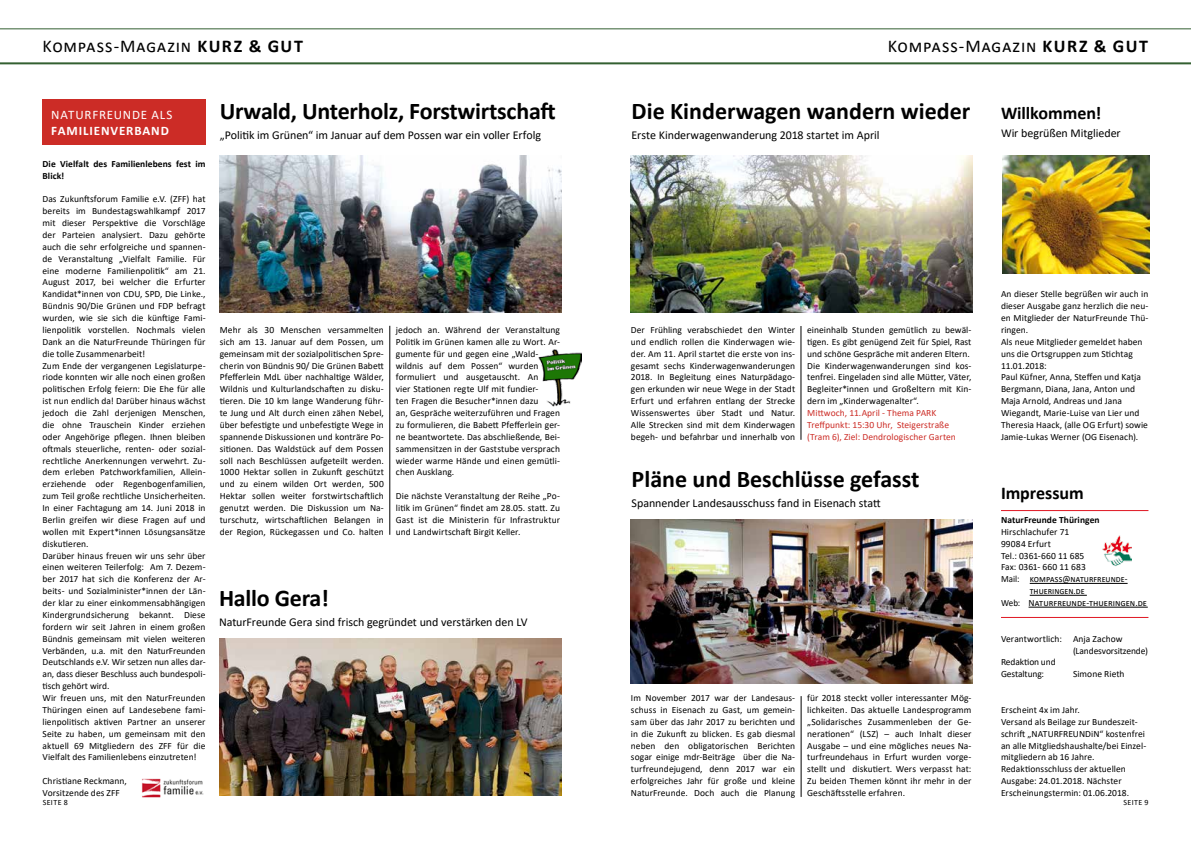
<style>
.page{position:relative;width:1191px;height:842px;background:#fff}
.page>*{position:absolute;margin:0;border:0;box-sizing:border-box;transform-origin:0 0}
.t1{font:700 24px "Calibri";letter-spacing:-.01em;color:#000}
.t2{font:18px "Calibri";letter-spacing:.04em;color:#000}
.t3{font:700 18px "Calibri";letter-spacing:-.005em;color:#000}
.t4{font:13px "Calibri";color:#fff}
.t5{font:700 13px "Calibri";letter-spacing:.065em;color:#fff}
.t6{font:12px "Calibri";letter-spacing:-.01em;color:#000}
.t7{font:9.5px/11.9px "Calibri";letter-spacing:.005em;color:#000}
.t8{font:9.5px/11.9px "Calibri";letter-spacing:.005em;color:#cc2c26}
.t9{font:9.5px "Calibri";letter-spacing:.005em;color:#000;scale:.95 1}
.t10{font:700 9.5px/11.9px "Calibri";letter-spacing:.005em;color:#000}
.t11{font:8px "Calibri";letter-spacing:.05em;color:#000}
.s1{font-weight:700}
</style>
<div class="page">
<img style="left:141px;top:778px;width:63px;height:20px">
<img style="left:1002px;top:156px;width:147px;height:118px">
<img style="left:1102px;top:535px;width:29px;height:31px">
<hr style="left:0;top:28px;width:1191px;height:1px;background:#336031">
<hr style="left:0;top:62px;width:1191px;height:2px;background:#336031">
<hr style="left:1001px;top:510px;width:147px;height:1px;background:#df1622">
<hr style="left:1029px;top:583px;width:98px;height:1px;background:#000">
<hr style="left:1029px;top:595px;width:57px;height:1px;background:#000">
<hr style="left:1028px;top:607px;width:119px;height:1px;background:#000">
<hr style="left:1001px;top:617px;width:147px;height:1px;background:#df1622">
<img style="left:538px;top:349px;width:43px;height:58px">
<img style="left:220px;top:156px;width:341px;height:157px">
<img style="left:631px;top:156px;width:341px;height:157px">
<img style="left:220px;top:639px;width:341px;height:157px">
<hr style="left:801px;top:696px;width:1px;height:101px;background:#000">
<img style="left:631px;top:519px;width:341px;height:164px">
<div style="left:43px;top:99px;width:163px;height:46px;background:#cc2c26"></div>
<hr style="left:801px;top:326px;width:1px;height:114px;background:#000">
<hr style="left:389px;top:326px;width:1px;height:209px;background:#000">
<h2 class="t2" style="left:43px;top:33px;width:262px">Kompass-Magazin <span class="s1">Kurz &amp; GUT</span></h2>
<h2 class="t2" style="left:887px;top:33px;width:259px">Kompass-Magazin <span class="s1">Kurz &amp; Gut</span></h2>
<h3 class="t4" style="left:51px;top:106px;width:18px">Natur</h3>
<h3 class="t4" style="left:92px;top:106px;width:16px">Freunde</h3>
<h3 class="t4" style="left:151px;top:106px;width:8px">als</h3>
<h3 class="t5" style="left:51px;top:121px;width:52px">Familienve</h3>
<h3 class="t5" style="left:126px;top:121px;width:18px">rban</h3>
<h3 class="t5" style="left:161px;top:121px;width:10px">d</h3>
<h1 class="t1" style="left:220px;top:94px;width:337px">Urwald, Unterholz, Forstwirtschaft</h1>
<p class="t6" style="left:220px;top:127px;width:323px">„Politik im Grünen“ im Januar auf dem Possen war ein voller Erfolg</p>
<h1 class="t1" style="left:631px;top:94px;width:340px">Die Kinderwagen wandern wieder</h1>
<p class="t6" style="left:631px;top:127px;width:249px">Erste Kinderwagenwanderung 2018 startet im April</p>
<h2 class="t3" style="left:1001px;top:100px;width:102px">Willkommen!</h2>
<p class="t6" style="left:1001px;top:125px;width:121px">Wir begrüßen Mitglieder</p>
<p class="t10" style="left:43px;top:157px;width:164px">Die Vielfalt des Familienlebens fest im<br>Blick!</p>
<p class="t7" style="left:43px;top:193px;width:165px">Das Zukunftsforum Familie e.V. (ZFF) hat bereits im Bundestagswahlkampf 2017 mit dieser Perspektive die Vorschläge der Parteien analysiert. Dazu gehörte auch die sehr erfolgreiche und spannen&shy;de Veranstaltung „Vielfalt Familie. Für eine moderne Familienpolitik“ am 21.<br>August 2017, bei welcher die Erfurter Kandidat*innen von CDU, SPD, Die Linke., Bündnis 90/Die Grünen und FDP befragt wurden, wie sie sich die künftige Fami&shy;lienpolitik vorstellen. Nochmals vielen Dank an die NaturFreunde Thüringen für die tolle Zusammenarbeit!<br>Zum Ende der vergangenen Legislaturpe&shy;riode konnten wir alle noch einen großen politischen Erfolg feiern: Die Ehe für alle ist nun endlich da! Darüber hinaus wächst jedoch die Zahl derjenigen Menschen, die ohne Trauschein Kinder erziehen oder Angehörige pflegen. Ihnen bleiben oftmals steuerliche, renten- oder sozial&shy;rechtliche Anerkennungen verwehrt. Zu&shy;dem erleben Patchworkfamilien, Allein&shy;erziehende oder Regenbogenfamilien, zum Teil große rechtliche Unsicherheiten.<br>I n einer Fachtagung am 14. Juni 2018 in Berlin greifen wir diese Fragen auf und wollen mit Expert*innen Lösungsansätze diskutieren.<br>Darüber hinaus freuen wir uns sehr über einen weiteren Teilerfolg: Am 7. Dezem&shy;ber 2017 hat sich die Konferenz der Ar&shy;beits- und Sozialminister*innen der Län&shy;der klar zu einer einkommensabhängigen Kindergrundsicherung bekannt. Diese fordern wir seit Jahren in einem großen Bündnis gemeinsam mit vielen weiteren Verbänden, u.a. mit den NaturFreunden Deutschlands e.V. Wir setzen nun alles dar&shy;an, dass dieser Beschluss auch bundespoli&shy;tisch gehört wird.<br>Wir freuen uns, mit den NaturFreunden Thüringen einen auf Landesebene fami&shy;lienpolitisch aktiven Partner an unserer Seite zu haben, um gemeinsam mit den aktuell 69 Mitgliedern des ZFF für die Vielfalt des Familienlebens einzutreten!</p>
<p class="t7" style="left:43px;top:775px;width:86px">Christiane Reckmann,<br>Vorsitzende des ZFF</p>
<p class="t7" style="left:220px;top:324px;width:166px;text-align:justify">Mehr als 30 Menschen versammelten sich am 13. Januar auf dem Possen, um gemeinsam mit der sozialpolitischen Spre&shy;cherin von Bündnis 90/ Die Grünen Babett Pfefferlein MdL über nachhaltige Wälder, Wildnis und Kulturlandschaften zu disku&shy;tieren. Die 10 km lange Wanderung führ&shy;te Jung und Alt durch einen zähen Nebel, über befestigte und unbefestigte Wege in spannende Diskussionen und konträre Po&shy;sitionen. Das Waldstück auf dem Possen soll nach Beschlüssen aufgeteilt werden.<br>1000 Hektar sollen in Zukunft geschützt und zu einem wilden Ort werden, 500<br>Hektar sollen weiter forstwirtschaftlich genutzt werden. Die Diskussion um Na&shy;turschutz, wirtschaftlichen Belangen in der Region, Rückegassen und Co. halten</p>
<p class="t7" style="left:396px;top:324px;width:166px">jedoch an. Während der Veranstaltung Politik im Grünen kamen alle zu Wort. Ar&shy;gumente für und gegen eine „Wald&shy;wildnis auf dem Possen“ wurden formuliert und ausgetauscht. An<br>vier Stationen regte Ulf mit fundier-<br>ten Fragen die Besucher*innen dazu<br>an, Gespräche weiterzuführen und Fragen zu formulieren, die Babett Pfefferlein ger&shy;ne beantwortete. Das abschließende, Bei&shy;sammensitzen in der Gaststube versprach wieder warme Hände und einen gemütli&shy;chen Ausklang.</p>
<p class="t7" style="left:396px;top:490px;width:166px;text-align:justify">Die nächste Veranstaltung der Reihe „Po&shy;litik im Grünen“ findet am 28.05. statt. Zu Gast ist die Ministerin für I nfrastruktur und Landwirtschaft Birgit Keller.</p>
<h1 class="t1" style="left:219px;top:581px;width:111px">Hallo Gera!</h1>
<p class="t6" style="left:219px;top:614px;width:310px">NaturFreunde Gera sind frisch gegründet und verstärken den LV</p>
<p class="t7" style="left:631px;top:324px;width:166px;text-align:justify">Der Frühling verabschiedet den Winter und endlich rollen die Kinderwagen wie&shy;der. Am 11. April startet die erste von ins&shy;gesamt sechs Kinderwagenwanderungen 2018. In Begleitung eines Naturpädago&shy;gen erkunden wir neue Wege in der Stadt Erfurt und erfahren entlang der Strecke Wissenswertes über Stadt und Natur.<br>Alle Strecken sind mit dem Kinderwagen begeh- und befahrbar und innerhalb von</p>
<p class="t7" style="left:807px;top:324px;width:166px">eineinhalb Stunden gemütlich zu bewäl&shy;tigen. Es gibt genügend Zeit für Spiel, Rast und schöne Gespräche mit anderen Eltern.<br>Die Kinderwagenwanderungen sind kos&shy;tenfrei. Eingeladen sind alle Mütter, Väter, Begleiter*innen und Großeltern mit Kin&shy;dern im „Kinderwagenalter“.</p>
<p class="t8" style="left:807px;top:407px;width:150px">Mittwoch, 11.April - Thema PARK<br>Treffpunkt: 15:30 Uhr, Steigerstraße (Tram 6), Ziel: Dendrologischer Garten</p>
<h1 class="t1" style="left:631px;top:462px;width:289px">Pläne und Beschlüsse gefasst</h1>
<p class="t6" style="left:631px;top:495px;width:251px">Spannender Landesausschuss fand in Eisenach statt</p>
<p class="t7" style="left:631px;top:692px;width:166px;text-align:justify">Im November 2017 war der Landesaus&shy;schuss in Eisenach zu Gast, um gemein&shy;sam über das Jahr 2017 zu berichten und in die Zukunft zu blicken. Es gab diesmal neben den obligatorischen Berichten sogar einige mdr-Beiträge über die Na&shy;turfreundejugend, denn 2017 war ein erfolgreiches Jahr für große und kleine NaturFreunde. Doch auch die Planung</p>
<p class="t7" style="left:807px;top:692px;width:166px;text-align:justify">für 2018 steckt voller interessanter Mög&shy;lichkeiten. Das aktuelle Landesprogramm „Solidarisches Zusammenleben der Ge&shy;nerationen“ (LSZ) – auch Inhalt dieser Ausgabe – und eine mögliches neues Na&shy;turfreundehaus in Erfurt wurden vorge&shy;stellt und diskutiert. Wers verpasst hat:<br>Zu beiden Themen könnt ihr mehr in der Geschäftsstelle erfahren.</p>
<p class="t7" style="left:1001px;top:288px;width:149px">An dieser Stelle begrüßen wir auch in dieser Ausgabe ganz herzlich die neu&shy;en Mitglieder der NaturFreunde Thü&shy;ringen.<br>Als neue Mitglieder gemeldet haben uns die Ortsgruppen zum Stichtag<br>11.01.2018:<br>Paul Küfner, Anna, Steffen und Katja<br>Bergmann, Diana, Jana, Anton und<br>Maja Arnold, Andreas und Jana<br>Wiegandt, Marie-Luise van Lier und<br>Theresia Haack, (alle OG Erfurt) sowie<br>Jamie-Lukas Werner (OG Eisenach).</p>
<h2 class="t3" style="left:1001px;top:480px;width:84px">Impressum</h2>
<p class="t10" style="left:1001px;top:514px;width:100px">NaturFreunde Thüringen</p>
<p class="t7" style="left:1001px;top:525px;width:70px">Hirschlachufer 71</p>
<p class="t7" style="left:1001px;top:537px;width:52px">99084 Erfurt</p>
<p class="t7" style="left:1001px;top:549px;width:85px">Tel.: 0361-660 11 685</p>
<p class="t7" style="left:1001px;top:561px;width:86px">Fax: 0361- 660 11 683</p>
<p class="t9" style="left:1001px;top:573px;width:135px">Mail: kompass@naturfreunde-</p>
<p class="t9" style="left:1029px;top:584px;width:59px">thueringen.de</p>
<p class="t9" style="left:1001px;top:596px;width:155px">Web: Naturfreunde-thueringen.de</p>
<p class="t7" style="left:1001px;top:632px;width:123px">Verantwortlich: Anja Zachow</p>
<p class="t7" style="left:1073px;top:644px;width:76px">(Landesvorsitzende)</p>
<p class="t7" style="left:1001px;top:656px;width:56px">Redaktion und</p>
<p class="t7" style="left:1001px;top:668px;width:45px">Gestaltung:</p>
<p class="t7" style="left:1073px;top:668px;width:53px">Simone Rieth</p>
<p class="t7" style="left:1001px;top:704px;width:147px">Erscheint 4x im Jahr.<br>Versand als Beilage zur Bundeszeit&shy;schrift „NATURFREUNDiN“ kostenfrei an alle Mitgliedshaushalte/bei Einzel&shy;mitgliedern ab 16 Jahre.<br>Redaktionsschluss der aktuellen<br>Ausgabe: 24.01.2018. Nächster<br>Erscheinungstermin: 01.06.2018.</p>
<p class="t11" style="left:43px;top:797px;width:27px">Seite 8</p>
<p class="t11" style="left:1123px;top:797px;width:9px">Seite</p>
<p class="t11" style="left:1144px;top:797px;width:6px">9</p>
</div>
